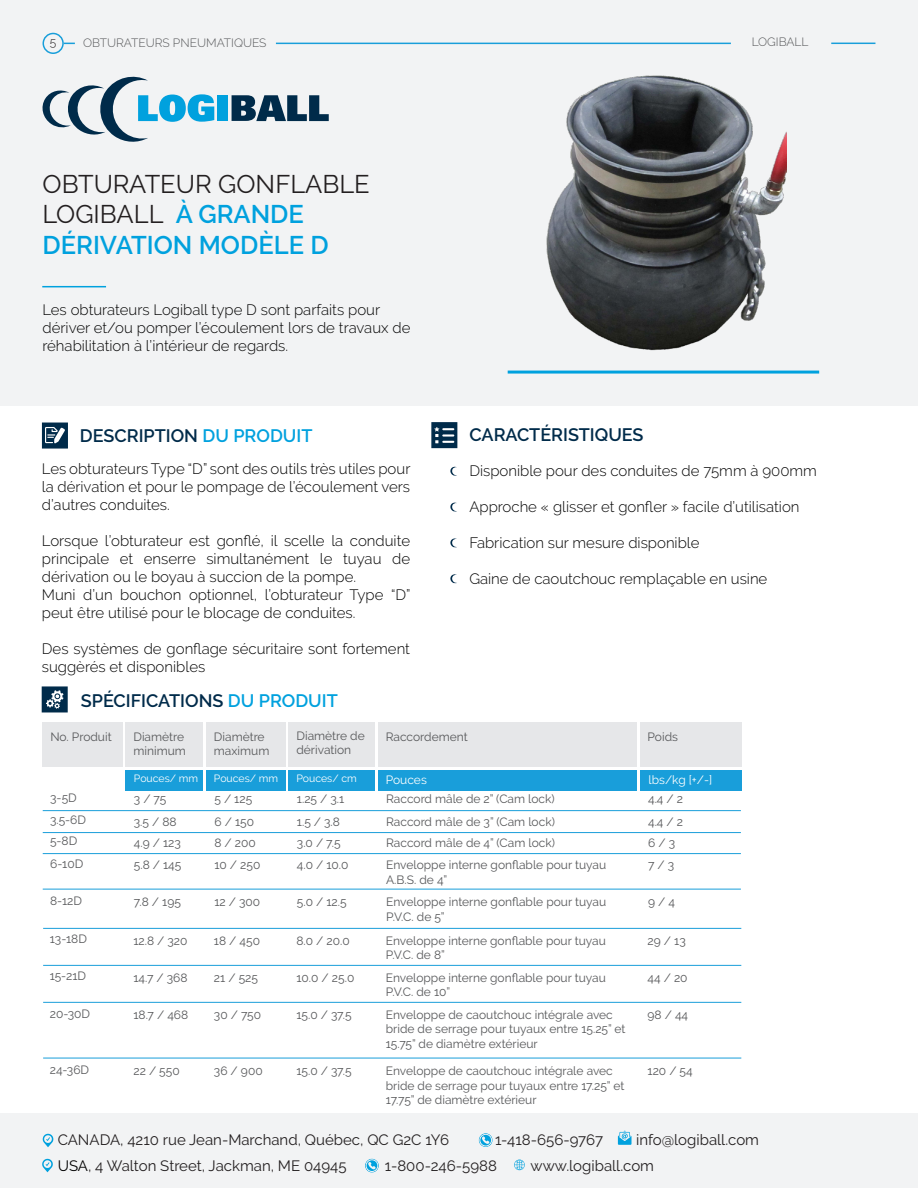
<style>
.page{position:relative;width:918px;height:1188px;background:#fff}
.page>*{position:absolute;margin:0;border:0;box-sizing:border-box;transform-origin:0 0}
.t1{font:25.5px/30.6px "Raleway";color:#231f20}
.t2{font:600 18px "Raleway";color:#002b4a}
.t3{font:300 15px/18px "Raleway";color:#000}
.t4{font:15px "Raleway";color:#231f20}
.t5{font:12px/14.4px "Raleway";color:#57585a}
.t6{font:300 12px "Raleway";color:#57585a}
.t7{font:12px "Raleway";color:#fff}
.t8{font:300 12px "Raleway";color:#231f20}
.t9{font:10.5px "Raleway";color:#fff}
.s1{font-weight:600;color:#00a1de}
.s2{color:#00a1de}
.s3{color:#000}
</style>
<div class="page">
<div style="left:0;top:1113px;width:918px;height:75px;background:#f2f3f4"></div>
<svg style="left:42px;top:1159px;width:11px;height:13px"></svg>
<svg style="left:43px;top:1134px;width:10px;height:13px"></svg>
<svg style="left:365px;top:1159px;width:14px;height:13px"></svg>
<div style="left:366px;top:1159px;width:12px;height:13px;border:1px solid #f2f3f4;border-radius:50%"></div>
<svg style="left:479px;top:1133px;width:13px;height:14px"></svg>
<div style="left:479px;top:1134px;width:13px;height:12px;border:1px solid #f2f3f4;border-radius:50%"></div>
<svg style="left:514px;top:1160px;width:11px;height:10px"></svg>
<svg style="left:618px;top:1131px;width:14px;height:14px"></svg>
<div style="left:0;top:0;width:918px;height:406px;background:#f2f3f4"></div>
<hr style="left:42px;top:286px;width:64px;height:1px;background:#00a1de">
<div style="left:218px;top:95px;width:10px;height:26px;background:#00a1de"></div>
<svg style="left:232px;top:95px;width:97px;height:26px"></svg>
<svg style="left:42px;top:76px;width:172px;height:66px"></svg>
<hr style="left:508px;top:371px;width:311px;height:3px;background:#00a1de">
<div style="left:42px;top:423px;width:26px;height:26px;background:#002b4a"></div>
<div style="left:431px;top:422px;width:26px;height:26px;background:#002b4a;border:2px solid #002b4a"></div>
<svg style="left:45px;top:427px;width:20px;height:16px"></svg>
<svg style="left:434px;top:427px;width:20px;height:16px"></svg>
<svg style="left:450px;top:466px;width:7px;height:10px"></svg>
<svg style="left:450px;top:502px;width:7px;height:10px"></svg>
<svg style="left:450px;top:538px;width:7px;height:10px"></svg>
<div style="left:42px;top:686px;width:26px;height:26px;background:#002b4a;border:2px solid #002b4a"></div>
<svg style="left:46px;top:690px;width:17px;height:19px"></svg>
<div style="left:126px;top:722px;width:77px;height:45px;background:#e6e7e9"></div>
<div style="left:289px;top:722px;width:86px;height:45px;background:#e6e7e9"></div>
<div style="left:640px;top:722px;width:101px;height:45px;background:#e6e7e9"></div>
<div style="left:43px;top:722px;width:80px;height:45px;background:#e6e7e9"></div>
<div style="left:378px;top:722px;width:259px;height:45px;background:#e6e7e9"></div>
<div style="left:206px;top:722px;width:80px;height:45px;background:#e6e7e9"></div>
<hr style="left:43px;top:810px;width:698px;height:1px;background:#199eda">
<hr style="left:43px;top:928px;width:698px;height:1px;background:#199eda">
<hr style="left:43px;top:853px;width:698px;height:1px;background:#199eda">
<hr style="left:43px;top:1002px;width:698px;height:1px;background:#199eda">
<hr style="left:43px;top:889px;width:698px;height:1px;background:#199eda">
<hr style="left:43px;top:1058px;width:698px;height:1px;background:#199eda">
<hr style="left:43px;top:832px;width:698px;height:1px;background:#199eda">
<hr style="left:43px;top:965px;width:698px;height:1px;background:#199eda">
<div style="left:126px;top:770px;width:77px;height:20px;background:#199eda"></div>
<div style="left:289px;top:770px;width:86px;height:20px;background:#199eda"></div>
<div style="left:378px;top:770px;width:258px;height:21px;background:#199eda"></div>
<div style="left:206px;top:770px;width:80px;height:20px;background:#199eda"></div>
<div style="left:640px;top:770px;width:101px;height:21px;background:#199eda"></div>
<img style="left:541px;top:75px;width:246px;height:296px">
<hr style="left:276px;top:43px;width:455px;height:1px;background:#199eda">
<div style="left:43px;top:33px;width:21px;height:21px;border:2px solid #199eda;border-radius:50%"></div>
<hr style="left:831px;top:43px;width:44px;height:1px;background:#199eda">
<svg style="left:450px;top:574px;width:7px;height:9px"></svg>
<p class="t8" style="left:50px;top:35px;width:8px">5</p>
<p class="t6" style="left:83px;top:36px;width:185px">OBTURATEURS PNEUMATIQUES</p>
<p class="t6" style="left:752px;top:35px;width:58px">LOGIBALL</p>
<p class="t1" style="left:43px;top:168px;width:329px">OBTURATEUR GONFLABLE<br>LOGIBALL <span class="s1">À GRANDE<br>DÉRIVATION MODÈLE D</span></p>
<p class="t3" style="left:43px;top:300px;width:369px">Les obturateurs Logiball type D sont parfaits pour dériver et/ou pomper l’écoulement lors de travaux de réhabilitation à l’intérieur de regards.</p>
<p class="t2" style="left:80px;top:425px;width:234px">DESCRIPTION <span class="s2">DU PRODUIT</span></p>
<p class="t2" style="left:469px;top:425px;width:176px">CARACTÉRISTIQUES</p>
<p class="t3" style="left:42px;top:459px;width:370px;text-align:justify">Les obturateurs Type “D” sont des outils très utiles pour la dérivation et pour le pompage de l’écoulement vers d’autres conduites.</p>
<p class="t3" style="left:42px;top:531px;width:370px;text-align:justify">Lorsque l’obturateur est gonflé, il scelle la conduite principale et enserre simultanément le tuyau de dérivation ou le boyau à succion de la pompe.</p>
<p class="t3" style="left:42px;top:585px;width:370px">Muni d’un bouchon optionnel, l’obturateur Type “D” peut être utilisé pour le blocage de conduites.</p>
<p class="t3" style="left:42px;top:639px;width:370px">Des systèmes de gonflage sécuritaire sont fortement suggèrés et disponibles</p>
<p class="t3" style="left:469px;top:461px;width:349px">Disponible pour des conduites de 75mm à 900mm</p>
<p class="t3" style="left:469px;top:497px;width:332px">Approche « glisser et gonfler » facile d’utilisation</p>
<p class="t3" style="left:469px;top:533px;width:232px">Fabrication sur mesure disponible</p>
<p class="t3" style="left:469px;top:569px;width:299px">Gaine de caoutchouc remplaçable en usine</p>
<p class="t2" style="left:81px;top:690px;width:259px">SPÉCIFICATIONS <span class="s2">DU PRODUIT</span></p>
<p class="t5" style="left:133px;top:729px;width:54px">Diamètre minimum</p>
<p class="t5" style="left:134px;top:792px;width:34px">3 / 75</p>
<p class="t5" style="left:134px;top:815px;width:44px">3.5 / 88</p>
<p class="t5" style="left:296px;top:728px;width:70px">Diamètre de</p>
<p class="t5" style="left:296px;top:743px;width:56px">dérivation</p>
<p class="t5" style="left:50px;top:729px;width:63px">No. Produit</p>
<p class="t5" style="left:214px;top:729px;width:52px">Diamètre</p>
<p class="t5" style="left:386px;top:729px;width:83px">Raccordement</p>
<p class="t5" style="left:648px;top:729px;width:32px">Poids</p>
<p class="t5" style="left:214px;top:744px;width:57px">maximum</p>
<p class="t5" style="left:214px;top:792px;width:39px">5 / 125</p>
<p class="t5" style="left:214px;top:815px;width:41px">6 / 150</p>
<p class="t9" style="left:134px;top:773px;width:66px">Pouces/ mm</p>
<p class="t9" style="left:214px;top:773px;width:66px">Pouces/ mm</p>
<p class="t9" style="left:296px;top:773px;width:62px">Pouces/ cm</p>
<p class="t7" style="left:386px;top:773px;width:43px">Pouces</p>
<p class="t7" style="left:649px;top:773px;width:65px">lbs/kg [+/-]</p>
<p class="t5" style="left:50px;top:790px;width:28px">3-5D</p>
<p class="t5" style="left:297px;top:792px;width:49px">1.25 / 3.1</p>
<p class="t5" style="left:386px;top:792px;width:170px">Raccord mâle de 2” (Cam lock)</p>
<p class="t5" style="left:648px;top:792px;width:36px">4.4 / 2</p>
<p class="t5" style="left:297px;top:814px;width:45px">1.5 / 3.8</p>
<p class="t5" style="left:50px;top:813px;width:37px">3.5-6D</p>
<p class="t5" style="left:386px;top:814px;width:170px">Raccord mâle de 3” (Cam lock)</p>
<p class="t5" style="left:648px;top:814px;width:36px">4.4 / 2</p>
<p class="t5" style="left:50px;top:834px;width:29px">5-8D</p>
<p class="t5" style="left:134px;top:835px;width:49px">4.9 / 123</p>
<p class="t5" style="left:214px;top:836px;width:43px">8 / 200</p>
<p class="t5" style="left:297px;top:835px;width:45px">3.0 / 7.5</p>
<p class="t5" style="left:386px;top:835px;width:170px">Raccord mâle de 4” (Cam lock)</p>
<p class="t5" style="left:648px;top:835px;width:29px">6 / 3</p>
<p class="t5" style="left:50px;top:856px;width:35px">6-10D</p>
<p class="t5" style="left:134px;top:858px;width:49px">5.8 / 145</p>
<p class="t5" style="left:214px;top:858px;width:47px">10 / 250</p>
<p class="t5" style="left:297px;top:858px;width:53px">4.0 / 10.0</p>
<p class="t5" style="left:386px;top:858px;width:222px">Enveloppe interne gonflable pour tuyau<br>A.B.S. de 4”</p>
<p class="t5" style="left:648px;top:858px;width:28px">7 / 3</p>
<p class="t5" style="left:50px;top:893px;width:33px">8-12D</p>
<p class="t5" style="left:134px;top:895px;width:49px">7.8 / 195</p>
<p class="t5" style="left:214px;top:895px;width:47px">12 / 300</p>
<p class="t5" style="left:297px;top:895px;width:51px">5.0 / 12.5</p>
<p class="t5" style="left:386px;top:895px;width:222px">Enveloppe interne gonflable pour tuyau<br>P.V.C. de 5”</p>
<p class="t5" style="left:648px;top:895px;width:28px">9 / 4</p>
<p class="t5" style="left:50px;top:932px;width:39px">13-18D</p>
<p class="t5" style="left:133px;top:934px;width:56px">12.8 / 320</p>
<p class="t5" style="left:214px;top:934px;width:48px">18 / 450</p>
<p class="t5" style="left:296px;top:933px;width:55px">8.0 / 20.0</p>
<p class="t5" style="left:386px;top:933px;width:222px">Enveloppe interne gonflable pour tuyau<br>P.V.C. de 8”</p>
<p class="t5" style="left:648px;top:933px;width:40px">29 / 13</p>
<p class="t5" style="left:50px;top:969px;width:38px">15-21D</p>
<p class="t5" style="left:133px;top:970px;width:56px">14.7 / 368</p>
<p class="t5" style="left:214px;top:970px;width:46px">21 / 525</p>
<p class="t5" style="left:296px;top:970px;width:59px">10.0 / 25.0</p>
<p class="t5" style="left:386px;top:970px;width:222px">Enveloppe interne gonflable pour tuyau<br>P.V.C. de 10”</p>
<p class="t5" style="left:648px;top:970px;width:42px">44 / 20</p>
<p class="t5" style="left:50px;top:1006px;width:42px">20-30D</p>
<p class="t5" style="left:133px;top:1008px;width:56px">18.7 / 468</p>
<p class="t5" style="left:214px;top:1008px;width:49px">30 / 750</p>
<p class="t5" style="left:296px;top:1008px;width:57px">15.0 / 37.5</p>
<p class="t5" style="left:386px;top:1008px;width:241px">Enveloppe de caoutchouc intégrale avec bride de serrage pour tuyaux entre 15.25” et<br>15.75” de diamètre extérieur</p>
<p class="t5" style="left:648px;top:1008px;width:42px">98 / 44</p>
<p class="t5" style="left:50px;top:1062px;width:41px">24-36D</p>
<p class="t5" style="left:133px;top:1064px;width:48px">22 / 550</p>
<p class="t5" style="left:214px;top:1064px;width:50px">36 / 900</p>
<p class="t5" style="left:296px;top:1064px;width:57px">15.0 / 37.5</p>
<p class="t5" style="left:386px;top:1064px;width:240px">Enveloppe de caoutchouc intégrale avec bride de serrage pour tuyaux entre 17.25” et<br>17.75” de diamètre extérieur</p>
<p class="t5" style="left:648px;top:1064px;width:47px">120 / 54</p>
<p class="t4" style="left:58px;top:1131px;width:393px">CANADA, 4210 rue Jean-Marchand, Québec, QC G2C 1Y6</p>
<p class="t4" style="left:495px;top:1131px;width:110px">1-418-656-9767</p>
<p class="t4" style="left:636px;top:1131px;width:124px">info@logiball.com</p>
<p class="t4" style="left:58px;top:1157px;width:290px"><span class="s3">USA</span>, 4 Walton Street, Jackman, ME 04945</p>
<p class="t4" style="left:385px;top:1157px;width:114px">1-800-246-5988</p>
<p class="t4" style="left:531px;top:1157px;width:125px">www.logiball.com</p>
</div>
